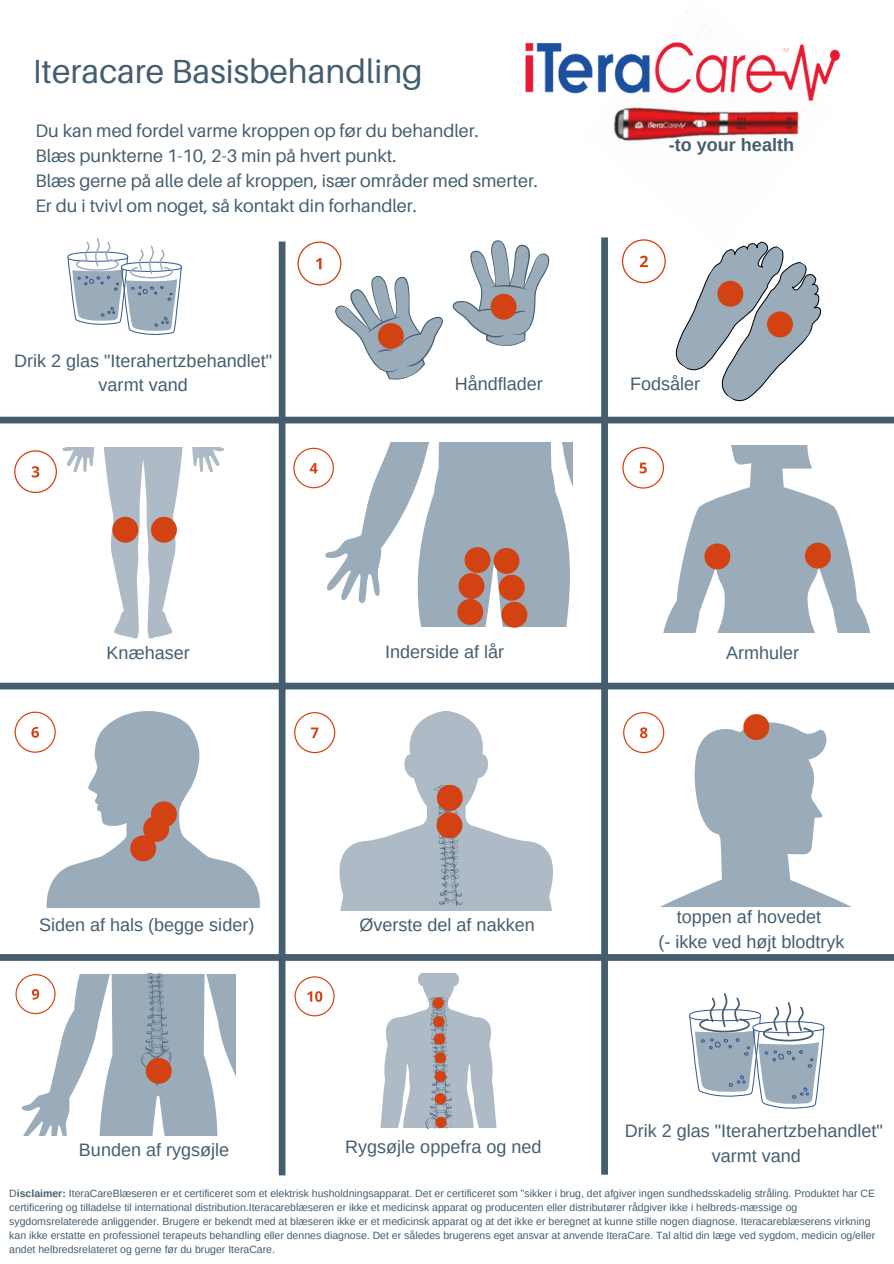
<style>
.page{position:relative;width:894px;height:1264px;background:#fff}
.page>*{position:absolute;margin:0;border:0;box-sizing:border-box;transform-origin:0 0}
.t1{font:33.45px "Aileron";color:#445e6f}
.t2{font:18px/24.8px "Arimo";color:#445e6f;text-align:center}
.t3{font:18px/24.8px "Aileron";color:#445e6f}
.t4{font:700 18px "Arimo";color:#445e6f}
.t5{font:10.5px/14px "Arimo";color:#445e6f}
.s1{font-weight:700}
</style>
<div class="page">
<svg style="left:14px;top:708px;width:272px;height:199px"></svg>
<svg style="left:639px;top:446px;width:232px;height:187px;fill:#9aabb9"></svg>
<div style="left:0;top:682px;width:893px;height:7px;background:#445e6f"></div>
<div style="left:0;top:417px;width:893px;height:6px;background:#445e6f"></div>
<div style="left:0;top:954px;width:893px;height:6px;background:#445e6f"></div>
<svg style="left:67px;top:238px;width:114px;height:97px"></svg>
<svg style="left:325px;top:443px;width:247px;height:183px;fill:#9aabb9"></svg>
<img style="left:607px;top:11px;width:192px;height:237px">
<div style="left:601px;top:237px;width:6px;height:937px;background:#445e6f"></div>
<div style="left:279px;top:241px;width:6px;height:934px;background:#445e6f"></div>
<svg style="left:704px;top:543px;width:26px;height:26px"></svg>
<svg style="left:804px;top:542px;width:26px;height:26px"></svg>
<svg style="left:457px;top:547px;width:70px;height:80px;background:#c47861"></svg>
<svg style="left:601px;top:715px;width:249px;height:191px"></svg>
<svg style="left:130px;top:801px;width:47px;height:60px;background:#b67564"></svg>
<svg style="left:743px;top:714px;width:26px;height:26px"></svg>
<svg style="left:689px;top:993px;width:135px;height:116px"></svg>
<svg style="left:312px;top:710px;width:241px;height:200px"></svg>
<svg style="left:621px;top:223px;width:201px;height:179px"></svg>
<img style="left:525px;top:28px;width:316px;height:80px">
<svg style="left:297px;top:240px;width:253px;height:140px"></svg>
<svg style="left:431px;top:784px;width:32px;height:121px;background:#ae918d"></svg>
<svg style="left:380px;top:973px;width:117px;height:155px"></svg>
<svg style="left:14px;top:448px;width:211px;height:191px"></svg>
<svg style="left:293px;top:448px;width:41px;height:40px"></svg>
<svg style="left:622px;top:447px;width:42px;height:41px"></svg>
<svg style="left:15px;top:711px;width:41px;height:41px"></svg>
<svg style="left:294px;top:712px;width:41px;height:41px"></svg>
<svg style="left:623px;top:712px;width:41px;height:41px"></svg>
<svg style="left:16px;top:973px;width:219px;height:162px"></svg>
<svg style="left:294px;top:976px;width:40px;height:40px"></svg>
<h1 class="t1" style="left:33px;top:51px;width:391px">Iteracare Basisbehandling</h1>
<h2 class="t3" style="left:35px;top:118px;width:504px">Du kan med fordel varme kroppen op før du behandler.<br>Blæs punkterne 1-10, 2-3 min på hvert punkt.<br>Blæs gerne på alle dele af kroppen, især områder med smerter.<br>Er du i tvivl om noget, så kontakt din forhandler.</h2>
<h2 class="t2" style="left:14px;top:348px;width:259px">Drik 2 glas "Iterahertzbehandlet" varmt vand</h2>
<h2 class="t2" style="left:454px;top:371px;width:90px">Håndflader</h2>
<h2 class="t4" style="left:668px;top:134px;width:126px">-to your health</h2>
<h2 class="t2" style="left:630px;top:371px;width:72px">Fodsåler</h2>
<h2 class="t2" style="left:107px;top:640px;width:85px">Knæhaser</h2>
<h2 class="t2" style="left:385px;top:639px;width:121px">Inderside af lår</h2>
<h2 class="t2" style="left:725px;top:640px;width:75px">Armhuler</h2>
<h2 class="t2" style="left:39px;top:912px;width:217px">Siden af hals (begge sider)</h2>
<h2 class="t2" style="left:359px;top:912px;width:177px">Øverste del af nakken</h2>
<h2 class="t2" style="left:79px;top:1136px;width:152px">Bunden af rygsøjle</h2>
<h2 class="t2" style="left:345px;top:1134px;width:198px">Rygsøjle oppefra og ned</h2>
<h2 class="t2" style="left:658px;top:904px;width:188px">toppen af hovedet<br>(- ikke ved højt blodtryk</h2>
<h2 class="t2" style="left:624px;top:1118px;width:259px">Drik 2 glas "Iterahertzbehandlet" varmt vand</h2>
<p class="t5" style="left:9px;top:1186px;width:867px">D<span class="s1">isclaimer:</span> IteraCareBlæseren er et certificeret som et elektrisk husholdningsapparat. Det er certificeret som ”sikker i brug, det afgiver ingen sundhedsskadelig stråling. Produktet har CE certificering og tilladelse til international distribution.Iteracareblæseren er ikke et medicinsk apparat og producenten eller distributører rådgiver ikke i helbreds-mæssige og sygdomsrelaterede anliggender. Brugere er bekendt med at blæseren ikke er et medicinsk apparat og at det ikke er beregnet at kunne stille nogen diagnose. Iteracareblæserens virkning kan ikke erstatte en professionel terapeuts behandling eller dennes diagnose. Det er således brugerens eget ansvar at anvende IteraCare. Tal altid din læge ved sygdom, medicin og/eller andet helbredsrelateret og gerne før du bruger IteraCare.</p>
</div>
